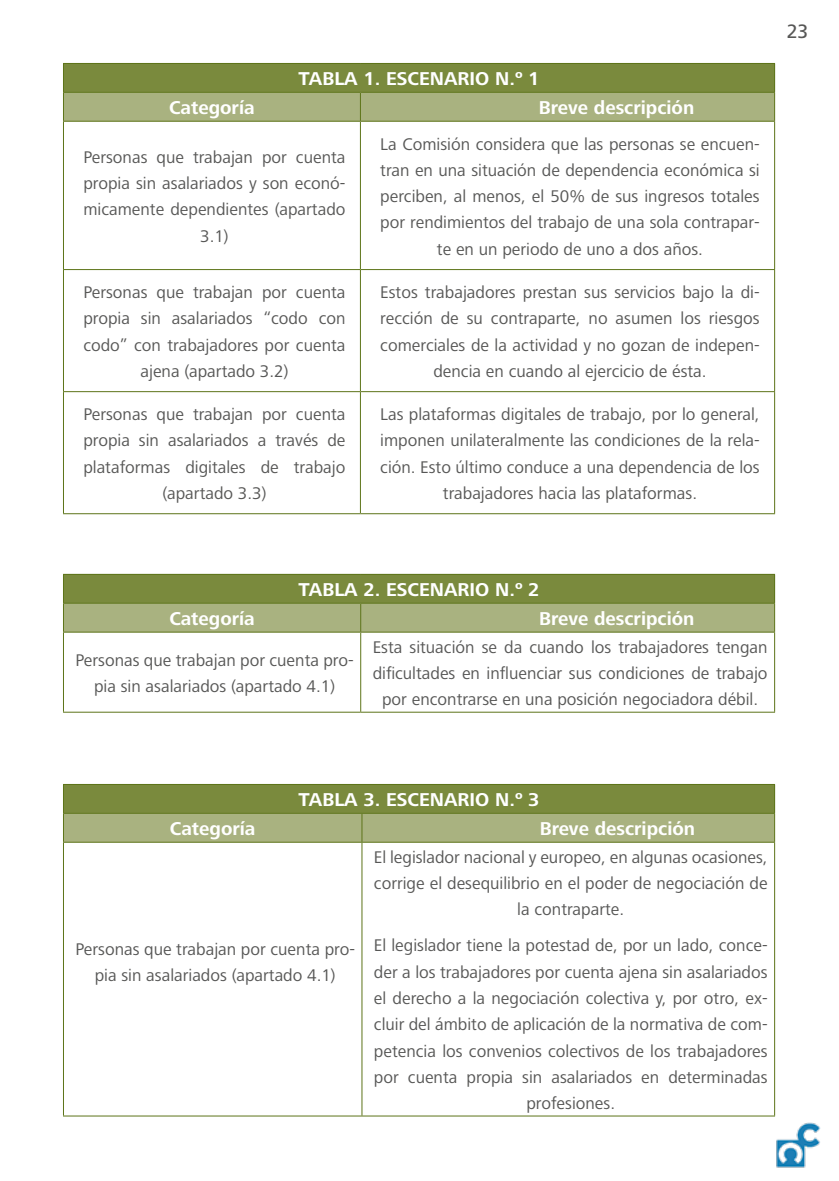
<style>
.page{position:relative;width:839px;height:1181px;background:#fff}
.page>*{position:absolute;margin:0;border:0;box-sizing:border-box;transform-origin:0 0}
.t1{font:700 19.25px "Frutiger Next LT";color:#fff}
.t2{font:19.25px "Frutiger";color:#575756}
.t3{font:17.5px/26.2px "Frutiger Next LT";color:#575756;text-align:center}
</style>
<div class="page">
<img style="left:776px;top:1122px;width:43px;height:46px">
<div style="left:811px;top:1150px;width:18px;height:21px;background:#fff"></div>
<hr style="left:63px;top:63px;width:297px;height:1px;background:#5d7419">
<hr style="left:360px;top:63px;width:414px;height:1px;background:#5d7419">
<svg style="left:63px;top:64px;width:712px;height:57px;background:#909c5c"></svg>
<hr style="left:63px;top:121px;width:297px;height:1px;background:#5d7419">
<hr style="left:63px;top:122px;width:1px;height:147px;background:#5d7419">
<hr style="left:360px;top:121px;width:414px;height:1px;background:#5d7419">
<hr style="left:360px;top:122px;width:1px;height:147px;background:#5d7419">
<hr style="left:774px;top:122px;width:1px;height:147px;background:#5d7419">
<hr style="left:63px;top:269px;width:297px;height:1px;background:#5d7419">
<hr style="left:63px;top:270px;width:1px;height:121px;background:#5d7419">
<hr style="left:360px;top:269px;width:414px;height:1px;background:#5d7419">
<hr style="left:360px;top:270px;width:1px;height:121px;background:#5d7419">
<hr style="left:774px;top:270px;width:1px;height:121px;background:#5d7419">
<hr style="left:63px;top:391px;width:297px;height:1px;background:#5d7419">
<hr style="left:63px;top:392px;width:1px;height:121px;background:#5d7419">
<hr style="left:360px;top:391px;width:414px;height:1px;background:#5d7419">
<hr style="left:360px;top:392px;width:1px;height:121px;background:#5d7419">
<hr style="left:774px;top:392px;width:1px;height:121px;background:#5d7419">
<hr style="left:63px;top:513px;width:297px;height:1px;background:#5d7419">
<hr style="left:360px;top:513px;width:414px;height:1px;background:#5d7419">
<hr style="left:63px;top:574px;width:297px;height:1px;background:#5d7419">
<hr style="left:360px;top:574px;width:414px;height:1px;background:#5d7419">
<svg style="left:63px;top:575px;width:712px;height:57px;background:#909c5c"></svg>
<hr style="left:63px;top:632px;width:297px;height:1px;background:#5d7419">
<hr style="left:63px;top:632px;width:1px;height:80px;background:#5d7419">
<hr style="left:360px;top:632px;width:414px;height:1px;background:#5d7419">
<hr style="left:360px;top:632px;width:1px;height:80px;background:#5d7419">
<hr style="left:774px;top:632px;width:1px;height:80px;background:#5d7419">
<hr style="left:63px;top:712px;width:297px;height:1px;background:#5d7419">
<hr style="left:360px;top:712px;width:414px;height:1px;background:#5d7419">
<hr style="left:63px;top:784px;width:299px;height:1px;background:#5d7419">
<hr style="left:362px;top:784px;width:412px;height:1px;background:#5d7419">
<svg style="left:63px;top:785px;width:712px;height:57px;background:#909d5d"></svg>
<hr style="left:63px;top:842px;width:299px;height:1px;background:#5d7419">
<hr style="left:63px;top:842px;width:1px;height:273px;background:#5d7419">
<hr style="left:362px;top:842px;width:412px;height:1px;background:#5d7419">
<hr style="left:361px;top:842px;width:1px;height:273px;background:#5d7419">
<hr style="left:774px;top:842px;width:1px;height:273px;background:#5d7419">
<hr style="left:63px;top:1115px;width:299px;height:1px;background:#5d7419">
<hr style="left:362px;top:1115px;width:412px;height:1px;background:#5d7419">
<hr style="left:63px;top:813px;width:299px;height:1px;background:#5d7419">
<hr style="left:362px;top:813px;width:412px;height:1px;background:#5d7419">
<p class="t1" style="left:298px;top:68px;width:242px">TABLA 1. ESCENARIO N.º 1</p>
<p class="t1" style="left:169px;top:97px;width:87px">Categoría</p>
<p class="t1" style="left:538px;top:97px;width:157px">Breve descripción</p>
<p class="t3" style="left:83px;top:144px;width:263px">Personas que trabajan por cuenta propia sin asalariados y son econó&shy;micamente dependientes (apartado<br>3.1)</p>
<p class="t3" style="left:380px;top:131px;width:381px">La Comisión considera que las personas se encuen&shy;tran en una situación de dependencia económica si perciben, al menos, el 50% de sus ingresos totales por rendimientos del trabajo de una sola contrapar&shy;te en un periodo de uno a dos años.</p>
<p class="t3" style="left:83px;top:279px;width:263px">Personas que trabajan por cuenta propia sin asalariados “codo con codo” con trabajadores por cuenta ajena (apartado 3.2)</p>
<p class="t3" style="left:380px;top:279px;width:381px">Estos trabajadores prestan sus servicios bajo la di&shy;rección de su contraparte, no asumen los riesgos comerciales de la actividad y no gozan de indepen&shy;dencia en cuando al ejercicio de ésta.</p>
<p class="t3" style="left:83px;top:401px;width:263px">Personas que trabajan por cuenta propia sin asalariados a través de plataformas digitales de trabajo (apartado 3.3)</p>
<p class="t3" style="left:380px;top:401px;width:381px">Las plataformas digitales de trabajo, por lo general, imponen unilateralmente las condiciones de la rela&shy;ción. Esto último conduce a una dependencia de los trabajadores hacia las plataformas.</p>
<p class="t2" style="left:786px;top:20px;width:23px">23</p>
<p class="t1" style="left:298px;top:579px;width:242px">TABLA 2. ESCENARIO N.º 2</p>
<p class="t1" style="left:169px;top:608px;width:87px">Categoría</p>
<p class="t1" style="left:539px;top:608px;width:157px">Breve descripción</p>
<p class="t3" style="left:75px;top:647px;width:280px">Personas que trabajan por cuenta pro&shy;pia sin asalariados (apartado 4.1)</p>
<p class="t3" style="left:372px;top:634px;width:396px">Esta situación se da cuando los trabajadores tengan dificultades en influenciar sus condiciones de trabajo por encontrarse en una posición negociadora débil.</p>
<p class="t1" style="left:298px;top:789px;width:242px">TABLA 3. ESCENARIO N.º 3</p>
<p class="t1" style="left:170px;top:818px;width:87px">Categoría</p>
<p class="t1" style="left:539px;top:818px;width:157px">Breve descripción</p>
<p class="t3" style="left:75px;top:935px;width:281px">Personas que trabajan por cuenta pro&shy;pia sin asalariados (apartado 4.1)</p>
<p class="t3" style="left:374px;top:844px;width:395px">El legislador nacional y europeo, en algunas ocasiones, corrige el desequilibrio en el poder de negociación de la contraparte.</p>
<p class="t3" style="left:374px;top:932px;width:395px">El legislador tiene la potestad de, por un lado, conce&shy;der a los trabajadores por cuenta ajena sin asalariados el derecho a la negociación colectiva y, por otro, ex&shy;cluir del ámbito de aplicación de la normativa de com&shy;petencia los convenios colectivos de los trabajadores por cuenta propia sin asalariados en determinadas profesiones.</p>
</div>
